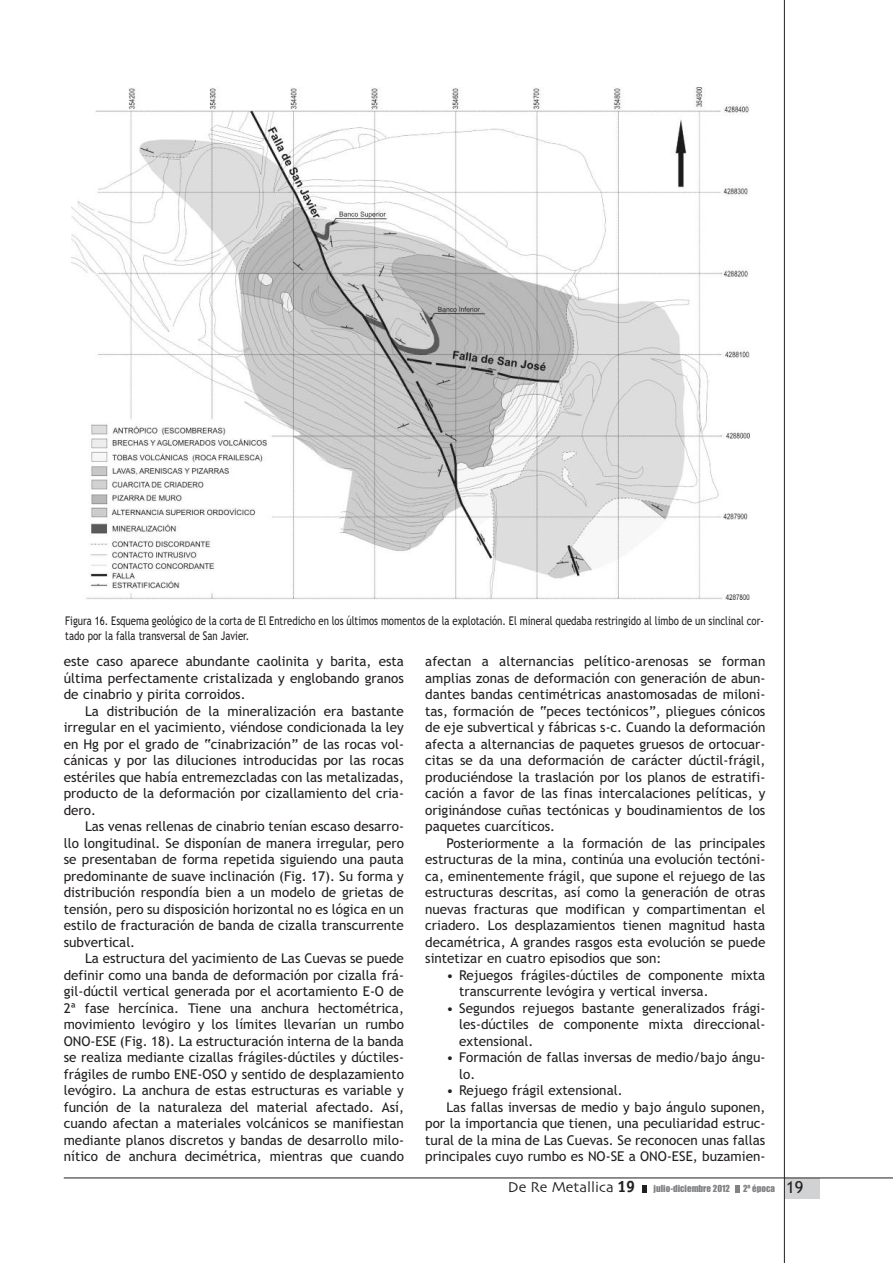
<style>
.page{position:relative;width:893px;height:1263px;background:#fff}
.page>*{position:absolute;margin:0;border:0;box-sizing:border-box;transform-origin:0 0}
.t1{font:16.5px "Trebuchet MS";color:#231f20}
.t2{font:13.5px/16.5px "Trebuchet MS";color:#231f20;text-align:justify}
.t3{font:12px/15px "Trebuchet MS";color:#231f20;scale:.8 1}
.t4{font:9px "Impact";color:#808285}
.s1{font-family:"Skia";font-size:15px;color:#231f20}
.s2{font-family:"Officina Sans";font-weight:700;font-size:16.5px;color:#231f20}
</style>
<div class="page">
<div style="left:784px;top:1178px;width:35px;height:20px;background:#d1d2d4"></div>
<hr style="left:784px;top:0;width:1px;height:1263px;background:#231f20">
<hr style="left:64px;top:1177px;width:829px;height:1px;background:#231f20">
<svg style="left:735px;top:1185px;width:5px;height:7px"></svg>
<svg style="left:642px;top:1185px;width:5px;height:7px"></svg>
<img style="left:71px;top:87px;width:678px;height:512px">
<p class="t3" style="left:65px;top:613px;width:875px">Figura 16. Esquema geológico de la corta de El Entredicho en los últimos momentos de la explotación. El mineral quedaba restringido al limbo de un sinclinal cor&shy;tado por la falla transversal de San Javier.</p>
<p class="t2" style="left:64px;top:653px;width:342px">este caso aparece abundante caolinita y barita, esta última perfectamente cristalizada y englobando granos de cinabrio y pirita corroidos.</p>
<p class="t2" style="left:64px;top:703px;width:342px;text-indent:21px">La distribución de la mineralización era bastante irregular en el yacimiento, viéndose condicionada la ley en Hg por el grado de “cinabrización” de las rocas vol&shy;cánicas y por las diluciones introducidas por las rocas estériles que había entremezcladas con las metalizadas, producto de la deformación por cizallamiento del cria&shy;dero.</p>
<p class="t2" style="left:64px;top:818px;width:342px;text-indent:21px">Las venas rellenas de cinabrio tenían escaso desarro&shy;llo longitudinal. Se disponían de manera irregular, pero se presentaban de forma repetida siguiendo una pauta predominante de suave inclinación (Fig. 17). Su forma y distribución respondía bien a un modelo de grietas de tensión, pero su disposición horizontal no es lógica en un estilo de fracturación de banda de cizalla transcurrente subvertical.</p>
<p class="t2" style="left:64px;top:950px;width:342px;text-indent:21px">La estructura del yacimiento de Las Cuevas se puede definir como una banda de deformación por cizalla frá&shy;gil-dúctil vertical generada por el acortamiento E-O de 2ª fase hercínica. Tiene una anchura hectométrica, movimiento levógiro y los límites llevarían un rumbo ONO-ESE (Fig. 18). La estructuración interna de la banda se realiza mediante cizallas frágiles-dúctiles y dúctiles&shy;frágiles de rumbo ENE-OSO y sentido de desplazamiento levógiro. La anchura de estas estructuras es variable y función de la naturaleza del material afectado. Así, cuando afectan a materiales volcánicos se manifiestan mediante planos discretos y bandas de desarrollo milo&shy;nítico de anchura decimétrica, mientras que cuando</p>
<p class="t2" style="left:425px;top:653px;width:342px">afectan a alternancias pelítico-arenosas se forman amplias zonas de deformación con generación de abun&shy;dantes bandas centimétricas anastomosadas de miloni&shy;tas, formación de “peces tectónicos”, pliegues cónicos de eje subvertical y fábricas s-c. Cuando la deformación afecta a alternancias de paquetes gruesos de ortocuar&shy;citas se da una deformación de carácter dúctil-frágil, produciéndose la traslación por los planos de estratifi&shy;cación a favor de las finas intercalaciones pelíticas, y originándose cuñas tectónicas y boudinamientos de los paquetes cuarcíticos.</p>
<p class="t2" style="left:425px;top:835px;width:342px;text-indent:21px">Posteriormente a la formación de las principales estructuras de la mina, continúa una evolución tectóni&shy;ca, eminentemente frágil, que supone el rejuego de las estructuras descritas, así como la generación de otras nuevas fracturas que modifican y compartimentan el criadero. Los desplazamientos tienen magnitud hasta decamétrica, A grandes rasgos esta evolución se puede sintetizar en cuatro episodios que son:</p>
<p class="t2" style="left:459px;top:967px;width:308px;text-indent:-13px">• Rejuegos frágiles-dúctiles de componente mixta transcurrente levógira y vertical inversa.</p>
<p class="t2" style="left:459px;top:1000px;width:308px;text-indent:-13px">• Segundos rejuegos bastante generalizados frági&shy;les-dúctiles de componente mixta direccional&shy;extensional.</p>
<p class="t2" style="left:459px;top:1049px;width:308px;text-indent:-13px">• Formación de fallas inversas de medio/bajo ángu&shy;lo.</p>
<p class="t2" style="left:446px;top:1082px;width:178px">• Rejuego frágil extensional.</p>
<p class="t2" style="left:446px;top:1099px;width:320px">Las fallas inversas de medio y bajo ángulo suponen,</p>
<p class="t2" style="left:425px;top:1115px;width:342px">por la importancia que tienen, una peculiaridad estruc-</p>
<p class="t2" style="left:425px;top:1132px;width:342px">tural de la mina de Las Cuevas. Se reconocen unas fallas</p>
<p class="t2" style="left:425px;top:1148px;width:342px">principales cuyo rumbo es NO-SE a ONO-ESE, buzamien-</p>
<p class="t4" style="left:508px;top:1184px;width:224px"><span class="s1">De Re Metallica</span> <span class="s2">19</span> julio-diciembre 2012</p>
<p class="t4" style="left:743px;top:1184px;width:34px">2ª época</p>
<p class="t1" style="left:786px;top:1177px;width:19px">19</p>
</div>
